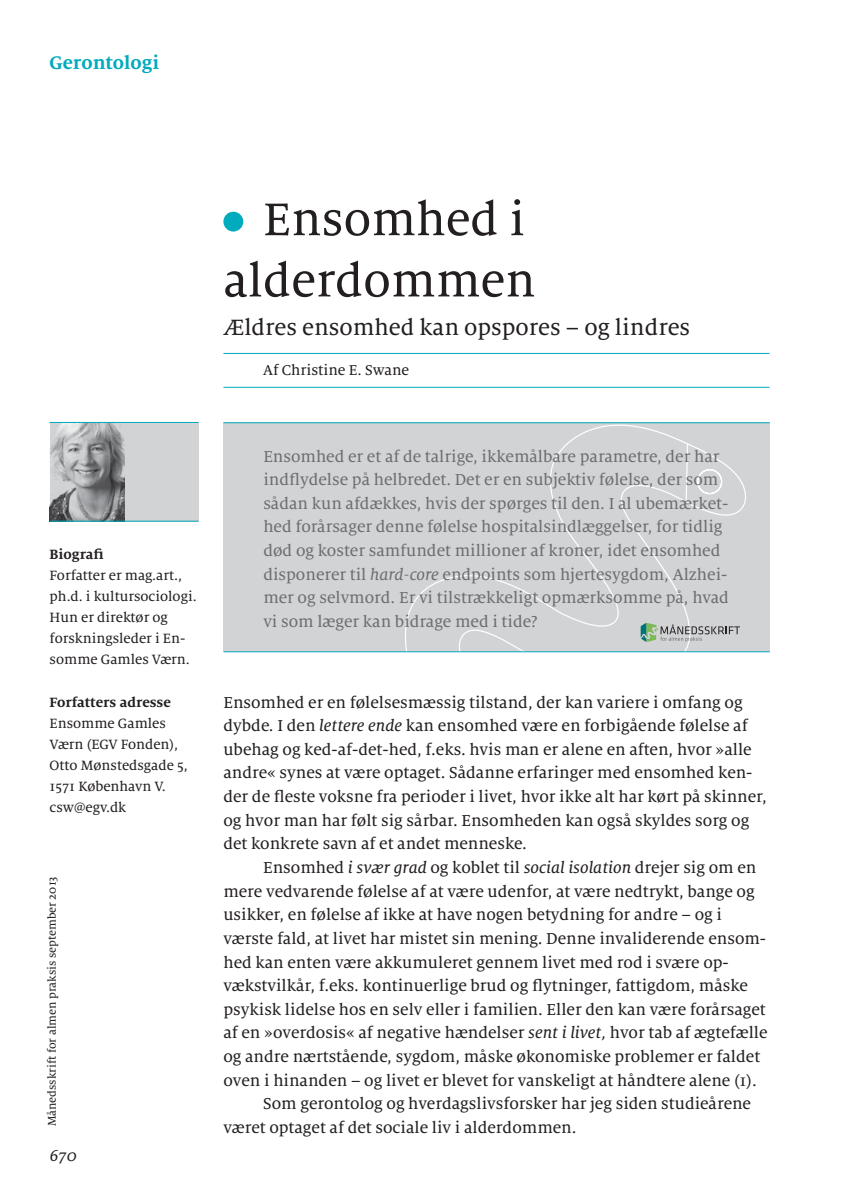
<style>
.page{position:relative;width:844px;height:1191px;background:#fff}
.page>*{position:absolute;margin:0;border:0;box-sizing:border-box;transform-origin:0 0}
.t1{font:50.75px/61.2px "Milo Serif OT Text";color:#231f20;text-align:center}
.t2{font:24.5px "Milo Serif OT Text";color:#231f20}
.t3{font:700 20.12px "Milo Serif OT";color:#00abbd}
.t4{font:17.5px/23.6px "Milo Serif OT Text";color:#231f20}
.t5{font:17.5px/23.6px "Milo Serif OT Text";color:#6d6e71}
.t6{font:17.5px "Milo Serif OT Text Ita";color:#231f20}
.t7{font:15.75px "Milo Serif OT Text";color:#231f20}
.t8{font:14.88px/21px "Milo Serif OT Text";color:#231f20}
.t9{font:700 14.88px "Milo Serif OT";color:#231f20}
.t10{font:12.25px "Milo Serif OT Text";color:#231f20}
.s1{font-family:"Milo Serif OT Text Ita"}
</style>
<div class="page">
<div style="left:223px;top:422px;width:546px;height:229px;background:#d1d3d4"></div>
<svg style="left:385px;top:424px;width:361px;height:229px"></svg>
<hr style="left:223px;top:422px;width:546px;height:1px;background:#00abbd">
<hr style="left:223px;top:651px;width:546px;height:1px;background:#00abbd">
<svg style="left:640px;top:623px;width:99px;height:19px"></svg>
<hr style="left:223px;top:387px;width:546px;height:1px;background:#00abbd">
<hr style="left:223px;top:353px;width:546px;height:1px;background:#00abbd">
<div style="left:223px;top:212px;width:20px;height:19px;background:#00abbd;border-radius:50%"></div>
<div style="left:50px;top:422px;width:148px;height:99px;background:#d1d3d4"></div>
<img style="left:50px;top:423px;width:74px;height:98px">
<hr style="left:50px;top:521px;width:148px;height:1px;background:#00abbd">
<hr style="left:50px;top:422px;width:148px;height:1px;background:#00abbd">
<p class="t3" style="left:50px;top:52px;width:111px">Gerontologi</p>
<h1 class="t1" style="left:223px;top:189px;width:313px">Ensomhed i alderdommen</h1>
<h2 class="t2" style="left:223px;top:314px;width:468px">Ældres ensomhed kan opspores – og lindres</h2>
<p class="t7" style="left:263px;top:362px;width:147px">Af Christine E. Swane</p>
<p class="t9" style="left:50px;top:546px;width:56px">Biografi</p>
<p class="t8" style="left:50px;top:565px;width:148px">Forfatter er mag.art., ph.d. i kultursociologi.<br>Hun er direktør og forskningsleder i En&shy;somme Gamles Værn.</p>
<p class="t9" style="left:50px;top:693px;width:123px">Forfatters adresse</p>
<p class="t8" style="left:50px;top:712px;width:140px">Ensomme Gamles<br>Værn (EGV Fonden),<br>Otto Mønstedsgade 5,<br>1571 København V. csw@egv.dk</p>
<p class="t10" style="left:45px;top:1126px;width:252px;rotate:-90deg">Månedsskrift for almen praksis september 2013</p>
<p class="t6" style="left:50px;top:1146px;width:29px">670</p>
<p class="t5" style="left:263px;top:444px;width:467px">Ensomhed er et af de talrige, ikkemålbare parametre, der har indflydelse på helbredet. Det er en subjektiv følelse, der som sådan kun afdækkes, hvis der spørges til den. I al ubemærket&shy;hed forårsager denne følelse hospitalsindlæggelser, for tidlig død og koster samfundet millioner af kroner, idet ensomhed disponerer til <span class="s1">hard-core</span> endpoints som hjertesygdom, Alzhei&shy;mer og selvmord. Er vi tilstrækkeligt opmærksomme på, hvad vi som læger kan bidrage med i tide?</p>
<p class="t4" style="left:223px;top:690px;width:544px">Ensomhed er en følelsesmæssig tilstand, der kan variere i omfang og dybde. I den <span class="s1">lettere ende</span> kan ensomhed være en forbigående følelse af ubehag og ked-af-det-hed, f.eks. hvis man er alene en aften, hvor »alle andre« synes at være optaget. Sådanne erfaringer med ensomhed ken&shy;der de fleste voksne fra perioder i livet, hvor ikke alt har kørt på skinner, og hvor man har følt sig sårbar. Ensomheden kan også skyldes sorg og det konkrete savn af et andet menneske.</p>
<p class="t4" style="left:263px;top:856px;width:494px">Ensomhed <span class="s1">i svær grad</span> og koblet til <span class="s1">social isolation</span> drejer sig om en</p>
<p class="t4" style="left:223px;top:879px;width:532px">mere vedvarende følelse af at være udenfor, at være nedtrykt, bange og</p>
<p class="t4" style="left:223px;top:903px;width:500px">usikker, en følelse af ikke at have nogen betydning for andre – og i</p>
<p class="t4" style="left:223px;top:927px;width:544px">værste fald, at livet har mistet sin mening. Denne invaliderende ensom-</p>
<p class="t4" style="left:223px;top:950px;width:507px">hed kan enten være akkumuleret gennem livet med rod i svære op-</p>
<p class="t4" style="left:223px;top:974px;width:526px">vækstvilkår, f.eks. kontinuerlige brud og flytninger, fattigdom, måske</p>
<p class="t4" style="left:223px;top:997px;width:543px">psykisk lidelse hos en selv eller i familien. Eller den kan være forårsaget</p>
<p class="t4" style="left:223px;top:1021px;width:545px">af en »overdosis« af negative hændelser <span class="s1">sent i livet,</span> hvor tab af ægtefælle</p>
<p class="t4" style="left:223px;top:1045px;width:538px">og andre nærtstående, sygdom, måske økonomiske problemer er faldet</p>
<p class="t4" style="left:223px;top:1068px;width:534px">oven i hinanden – og livet er blevet for vanskeligt at håndtere alene (1).</p>
<p class="t4" style="left:263px;top:1092px;width:489px">Som gerontolog og hverdagslivsforsker har jeg siden studieårene</p>
<p class="t4" style="left:223px;top:1116px;width:354px">været optaget af det sociale liv i alderdommen.</p>
</div>
